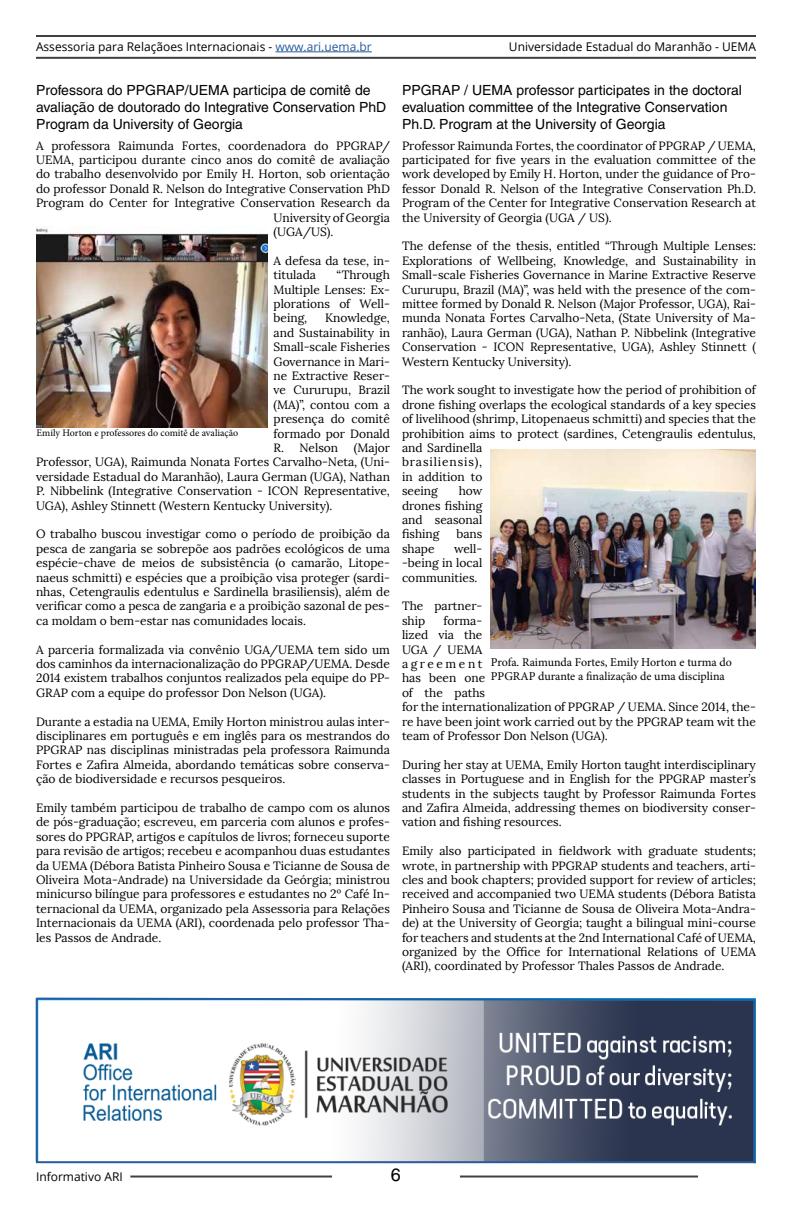
<style>
.page{position:relative;width:792px;height:1224px;background:#fff}
.page>*{position:absolute;margin:0;border:0;box-sizing:border-box;transform-origin:0 0}
.t1{font:18px "Helvetica";color:#000}
.t2{font:14px/16.8px "Helvetica";color:#000}
.t3{font:12px/14.4px "Lora";color:#000;text-align:justify}
.t4{font:12px "Open Sans";color:#000}
.t5{font:12px/14.4px "Minion Pro";color:#000}
.t6{font:10px "Minion Pro";color:#000}
.s1{color:#275b9b}
</style>
<div class="page">
<img style="left:37px;top:226px;width:231px;height:201px">
<img style="left:491px;top:450px;width:265px;height:198px">
<img style="left:38px;top:1002px;width:716px;height:159px">
<hr style="left:36px;top:1161px;width:720px;height:2px;background:#275b9b">
<hr style="left:36px;top:998px;width:2px;height:164px;background:#275b9b">
<hr style="left:754px;top:999px;width:2px;height:164px;background:#275b9b">
<svg style="left:35px;top:997px;width:721px;height:5px"></svg>
<hr style="left:130px;top:1176px;width:202px;height:2px;background:#000">
<hr style="left:460px;top:1176px;width:238px;height:2px;background:#000">
<hr style="left:36px;top:35px;width:720px;height:2px;background:#000">
<hr style="left:36px;top:57px;width:720px;height:2px;background:#000">
<hr style="left:275px;top:52px;width:97px;height:1px;background:#275b9b">
<p class="t4" style="left:36px;top:38px;width:337px">Assessoria para Relaçãoes Internacionais - <span class="s1">www.ari.uema.br</span></p>
<p class="t4" style="left:509px;top:38px;width:249px">Universidade Estadual do Maranhão - UEMA</p>
<p class="t2" style="left:36px;top:82px;width:352px">Professora do PPGRAP/UEMA participa de comitê de avaliação de doutorado do Integrative Conservation PhD<br>Program da University of Georgia</p>
<p class="t3" style="left:36px;top:138px;width:356px">A professora Raimunda Fortes, coordenadora do PPGRAP/</p>
<p class="t3" style="left:36px;top:153px;width:355px">UEMA, participou durante cinco anos do comitê de avaliação</p>
<p class="t3" style="left:36px;top:167px;width:355px">do trabalho desenvolvido por Emily H. Horton, sob orientação</p>
<p class="t3" style="left:36px;top:181px;width:356px">do professor Donald R. Nelson do Integrative Conservation PhD</p>
<p class="t3" style="left:36px;top:196px;width:355px">Program do Center for Integrative Conservation Research da</p>
<p class="t3" style="left:274px;top:210px;width:118px">University of Georgia</p>
<p class="t3" style="left:274px;top:225px;width:61px">(UGA/US).</p>
<p class="t3" style="left:274px;top:253px;width:118px">A defesa da tese, in&shy;titulada</p>
<p class="t3" style="left:274px;top:268px;width:118px;text-indent:63px">“Through Multiple Lenses: Ex&shy;plorations of Well&shy;being,</p>
<p class="t3" style="left:274px;top:311px;width:118px;text-indent:52px">Knowledge, and Sustainability in Small-scale Fisheries Governance in Mari&shy;ne Extractive Reser&shy;ve Cururupu, Brazil (MA)”, contou com a presença do comitê formado por Donald R. Nelson</p>
<p class="t6" style="left:37px;top:426px;width:203px">Emily Horton e professores do comitê de avaliação</p>
<p class="t3" style="left:36px;top:441px;width:356px;text-indent:318px">(Major Professor, UGA), Raimunda Nonata Fortes Carvalho-Neta, (Uni&shy;versidade Estadual do Maranhão), Laura German (UGA), Nathan P. Nibbelink (Integrative Conservation - ICON Representative, UGA), Ashley Stinnett (Western Kentucky University).</p>
<p class="t3" style="left:36px;top:527px;width:356px">O trabalho buscou investigar como o período de proibição da pesca de zangaria se sobrepõe aos padrões ecológicos de uma espécie-chave de meios de subsistência (o camarão, Litope&shy;naeus schmitti) e espécies que a proibição visa proteger (sardi&shy;nhas, Cetengraulis edentulus e Sardinella brasiliensis), além de verificar como a pesca de zangaria e a proibição sazonal de pes&shy;ca moldam o bem-estar nas comunidades locais.</p>
<p class="t3" style="left:36px;top:642px;width:355px">A parceria formalizada via convênio UGA/UEMA tem sido um dos caminhos da internacionalização do PPGRAP/UEMA. Desde 2014 existem trabalhos conjuntos realizados pela equipe do PP-GRAP com a equipe do professor Don Nelson (UGA).</p>
<p class="t3" style="left:36px;top:714px;width:356px">Durante a estadia na UEMA, Emily Horton ministrou aulas inter&shy;disciplinares em português e em inglês para os mestrandos do PPGRAP nas disciplinas ministradas pela professora Raimunda Fortes e Zafira Almeida, abordando temáticas sobre conserva&shy;ção de biodiversidade e recursos pesqueiros.</p>
<p class="t3" style="left:36px;top:801px;width:356px">Emily também participou de trabalho de campo com os alunos de pós-graduação; escreveu, em parceria com alunos e profes&shy;sores do PPGRAP, artigos e capítulos de livros; forneceu suporte para revisão de artigos; recebeu e acompanhou duas estudantes da UEMA (Débora Batista Pinheiro Sousa e Ticianne de Sousa de Oliveira Mota-Andrade) na Universidade da Geórgia; ministrou minicurso bilíngue para professores e estudantes no 2º Café In&shy;ternacional da UEMA, organizado pela Assessoria para Relações Internacionais da UEMA (ARI), coordenada pelo professor Tha&shy;les Passos de Andrade.</p>
<p class="t2" style="left:402px;top:82px;width:342px">PPGRAP / UEMA professor participates in the doctoral evaluation committee of the Integrative Conservation<br>Ph.D. Program at the University of Georgia</p>
<p class="t3" style="left:402px;top:138px;width:356px">Professor Raimunda Fortes, the coordinator of PPGRAP / UEMA, participated for five years in the evaluation committee of the work developed by Emily H. Horton, under the guidance of Pro&shy;fessor Donald R. Nelson of the Integrative Conservation Ph.D.<br>Program of the Center for Integrative Conservation Research at the University of Georgia (UGA / US).</p>
<p class="t3" style="left:402px;top:239px;width:356px">The defense of the thesis, entitled “Through Multiple Lenses:<br>Explorations of Wellbeing, Knowledge, and Sustainability in Small-scale Fisheries Governance in Marine Extractive Reserve Cururupu, Brazil (MA)”, was held with the presence of the com&shy;mittee formed by Donald R. Nelson (Major Professor, UGA), Rai&shy;munda Nonata Fortes Carvalho-Neta, (State University of Ma&shy;ranhão), Laura German (UGA), Nathan P. Nibbelink (Integrative Conservation - ICON Representative, UGA), Ashley Stinnett ( Western Kentucky University).</p>
<p class="t3" style="left:402px;top:383px;width:356px;text-align:left">The work sought to investigate how the period of prohibition of drone fishing overlaps the ecological standards of a key species of livelihood (shrimp, Litopenaeus schmitti) and species that the prohibition aims to protect (sardines, Cetengraulis edentulus, and Sardinella<br>brasiliensis),<br>in addition to<br>seeing</p>
<p class="t3" style="left:402px;top:484px;width:82px;text-indent:57px">how drones fishing and seasonal fishing</p>
<p class="t3" style="left:456px;top:527px;width:28px">bans</p>
<p class="t3" style="left:402px;top:541px;width:82px;text-indent:52px">well--being in local communities.</p>
<p class="t3" style="left:402px;top:599px;width:82px">The partner&shy;ship</p>
<p class="t3" style="left:402px;top:541px;width:34px">shape</p>
<p class="t3" style="left:402px;top:613px;width:355px;text-align:left;text-indent:41px">forma-<br>lized via the<br>UGA / UEMA<br>agreement<br>has been one<br>of the paths<br>for the internationalization of PPGRAP / UEMA. Since 2014, the&shy;re have been joint work carried out by the PPGRAP team wit the team of Professor Don Nelson (UGA).</p>
<p class="t3" style="left:402px;top:757px;width:356px">During her stay at UEMA, Emily Horton taught interdisciplinary classes in Portuguese and in English for the PPGRAP master’s students in the subjects taught by Professor Raimunda Fortes and Zafira Almeida, addressing themes on biodiversity conser&shy;vation and fishing resources.</p>
<p class="t3" style="left:402px;top:844px;width:356px">Emily also participated in fieldwork with graduate students; wrote, in partnership with PPGRAP students and teachers, arti&shy;cles and book chapters; provided support for review of articles; received and accompanied two UEMA students (Débora Batista Pinheiro Sousa and Ticianne de Sousa de Oliveira Mota-Andra&shy;de) at the University of Georgia; taught a bilingual mini-course for teachers and students at the 2nd International Café of UEMA, organized by the Office for International Relations of UEMA (ARI), coordinated by Professor Thales Passos de Andrade.</p>
<p class="t5" style="left:491px;top:655px;width:243px">Profa. Raimunda Fortes, Emily Horton e turma do<br>PPGRAP durante a finalização de uma disciplina</p>
<p class="t4" style="left:36px;top:1169px;width:88px">Informativo ARI</p>
<h1 class="t1" style="left:391px;top:1164px;width:12px">6</h1>
</div>
